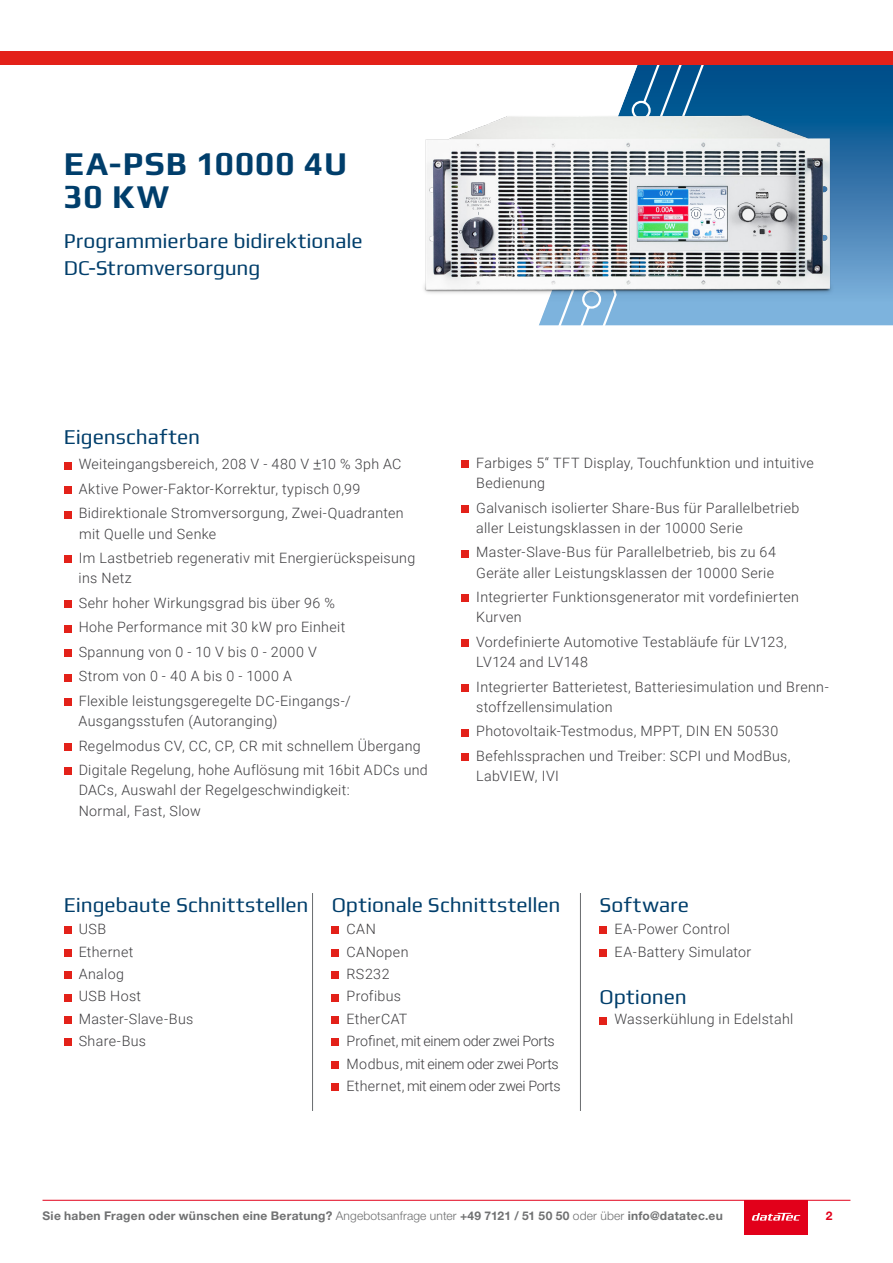
<style>
.page{position:relative;width:893px;height:1263px;background:#fff}
.page>*{position:absolute;margin:0;border:0;box-sizing:border-box;transform-origin:0 0}
.t1{font:700 33px/33px "Play";letter-spacing:.035em;color:#003e6b}
.t2{font:21px/27px "Play";letter-spacing:-.005em;color:#003e6b}
.t3{font:21px "Play";letter-spacing:.015em;color:#003e6b}
.t4{font:300 14.25px/24.5px "Roboto";letter-spacing:.025em;color:#3e3d40}
.t5{font:300 14.25px/22.4px "Roboto";letter-spacing:-.015em;color:#3e3d40}
.t6{font:700 12px "Helvetica Neue LT Pro";letter-spacing:.025em;color:#707172}
.t7{font:300 12px "Roboto";color:#3e3d40}
.t8{font:700 12px "Helvetica Neue LT Pro";color:#e2001a}
.s1{font-weight:300}
</style>
<div class="page">
<div style="left:744px;top:1200px;width:64px;height:34px;background:#e2001a"></div>
<svg style="left:752px;top:1213px;width:48px;height:7px"></svg>
<hr style="left:43px;top:1200px;width:807px;height:1px;background:#e2001a">
<svg style="left:725px;top:65px;width:168px;height:260px;background:#2d72a8"></svg>
<svg style="left:627px;top:65px;width:98px;height:27px;background:#20669a"></svg>
<div style="left:0;top:52px;width:893px;height:13px;background:#e32119"></div>
<img style="left:424px;top:92px;width:425px;height:234px">
<div style="left:64px;top:462px;width:7px;height:7px;background:#e32119"></div>
<div style="left:64px;top:486px;width:7px;height:8px;background:#e32119"></div>
<div style="left:64px;top:511px;width:7px;height:7px;background:#e32119"></div>
<div style="left:64px;top:556px;width:7px;height:7px;background:#e32119"></div>
<div style="left:64px;top:600px;width:7px;height:8px;background:#e32119"></div>
<div style="left:64px;top:625px;width:7px;height:7px;background:#e32119"></div>
<div style="left:64px;top:649px;width:7px;height:8px;background:#e32119"></div>
<div style="left:64px;top:674px;width:7px;height:7px;background:#e32119"></div>
<div style="left:64px;top:698px;width:7px;height:8px;background:#e32119"></div>
<div style="left:64px;top:743px;width:7px;height:8px;background:#e32119"></div>
<div style="left:64px;top:768px;width:7px;height:7px;background:#e32119"></div>
<div style="left:461px;top:460px;width:8px;height:8px;background:#e32119"></div>
<div style="left:461px;top:505px;width:8px;height:8px;background:#e32119"></div>
<div style="left:461px;top:550px;width:8px;height:7px;background:#e32119"></div>
<div style="left:461px;top:594px;width:8px;height:8px;background:#e32119"></div>
<div style="left:461px;top:639px;width:8px;height:8px;background:#e32119"></div>
<div style="left:461px;top:684px;width:8px;height:8px;background:#e32119"></div>
<div style="left:461px;top:729px;width:8px;height:7px;background:#e32119"></div>
<div style="left:461px;top:753px;width:8px;height:8px;background:#e32119"></div>
<div style="left:64px;top:927px;width:7px;height:7px;background:#e32119"></div>
<div style="left:64px;top:949px;width:7px;height:7px;background:#e32119"></div>
<div style="left:64px;top:971px;width:7px;height:8px;background:#e32119"></div>
<div style="left:64px;top:994px;width:7px;height:7px;background:#e32119"></div>
<div style="left:64px;top:1016px;width:7px;height:8px;background:#e32119"></div>
<div style="left:64px;top:1038px;width:7px;height:8px;background:#e32119"></div>
<div style="left:600px;top:927px;width:7px;height:7px;background:#e32119"></div>
<div style="left:600px;top:949px;width:7px;height:7px;background:#e32119"></div>
<hr style="left:312px;top:893px;width:1px;height:218px;background:#686b6e">
<hr style="left:580px;top:893px;width:1px;height:218px;background:#686b6e">
<div style="left:332px;top:927px;width:7px;height:7px;background:#e32119"></div>
<div style="left:332px;top:949px;width:7px;height:7px;background:#e32119"></div>
<div style="left:332px;top:971px;width:7px;height:8px;background:#e32119"></div>
<div style="left:332px;top:994px;width:7px;height:7px;background:#e32119"></div>
<div style="left:332px;top:1016px;width:7px;height:8px;background:#e32119"></div>
<div style="left:332px;top:1038px;width:7px;height:8px;background:#e32119"></div>
<div style="left:332px;top:1061px;width:7px;height:7px;background:#e32119"></div>
<div style="left:332px;top:1083px;width:7px;height:8px;background:#e32119"></div>
<div style="left:600px;top:1017px;width:7px;height:7px;background:#e32119"></div>
<h1 class="t1" style="left:64px;top:144px;width:285px">EA-PSB 10000 4U<br>30 KW</h1>
<h2 class="t2" style="left:64px;top:226px;width:300px">Programmierbare bidirektionale<br>DC-Stromversorgung</h2>
<h2 class="t2" style="left:64px;top:422px;width:138px">Eigenschaften</h2>
<p class="t4" style="left:79px;top:452px;width:326px">Weiteingangsbereich, 208 V - 480 V +10 % 3ph AC<br>Aktive Power-Faktor-Korrektur, typisch 0,99<br>Bidirektionale Stromversorgung, Zwei-Quadranten</p>
<p class="t4" style="left:79px;top:521px;width:338px">mit Quelle und Senke<br>Im Lastbetrieb regenerativ mit Energierückspeisung</p>
<p class="t4" style="left:79px;top:566px;width:274px">ins Netz<br>Sehr hoher Wirkungsgrad bis über 96 %<br>Hohe Performance mit 30 kW pro Einheit<br>Spannung von 0 - 10 V bis 0 - 2000 V<br>Strom von 0 - 40 A bis 0 - 1000 A<br>Flexible leistungsgeregelte DC-Eingangs-/</p>
<p class="t4" style="left:79px;top:708px;width:351px">Ausgangsstufen (Autoranging)<br>Regelmodus CV, CC, CP, CR mit schnellem Übergang<br>Digitale Regelung, hohe Auflösung mit 16bit ADCs und</p>
<p class="t4" style="left:79px;top:780px;width:273px;line-height:20.2px">DACs, Auswahl der Regelgeschwindigkeit:<br>Normal, Fast, Slow</p>
<p class="t4" style="left:476px;top:452px;width:339px;line-height:20.2px">Farbiges 5“ TFT Display, Touchfunktion und intuitive<br>Bedienung</p>
<p class="t4" style="left:476px;top:497px;width:325px;line-height:20.2px">Galvanisch isolierter Share-Bus für Parallelbetrieb aller Leistungsklassen in der 10000 Serie</p>
<p class="t4" style="left:476px;top:542px;width:301px;line-height:20.2px">Master-Slave-Bus für Parallelbetrieb, bis zu 64<br>Geräte aller Leistungsklassen der 10000 Serie</p>
<p class="t4" style="left:476px;top:586px;width:324px;line-height:20.2px">Integrierter Funktionsgenerator mit vordefinierten<br>Kurven</p>
<p class="t4" style="left:476px;top:631px;width:312px;line-height:20.2px">Vordefinierte Automotive Testabläufe für LV123,<br>LV124 and LV148</p>
<p class="t4" style="left:476px;top:676px;width:354px;line-height:20.2px">Integrierter Batterietest, Batteriesimulation und Brenn&shy;stoffzellensimulation</p>
<p class="t4" style="left:476px;top:718px;width:316px">Photovoltaik-Testmodus, MPPT, DIN EN 50530<br>Befehlssprachen und Treiber: SCPI und ModBus,</p>
<p class="t4" style="left:476px;top:763px;width:84px">LabVIEW, IVI</p>
<h2 class="t2" style="left:64px;top:890px;width:246px">Eingebaute Schnittstellen</h2>
<p class="t4" style="left:79px;top:917px;width:116px;line-height:22.4px">USB<br>Ethernet<br>Analog<br>USB Host<br>Master-Slave-Bus<br>Share-Bus</p>
<h2 class="t2" style="left:332px;top:890px;width:230px">Optionale Schnittstellen</h2>
<p class="t5" style="left:347px;top:917px;width:216px">CAN<br>CANopen<br>RS232<br>Profibus<br>EtherCAT<br>Profinet, mit einem oder zwei Ports<br>Modbus, mit einem oder zwei Ports<br>Ethernet, mit einem oder zwei Ports</p>
<h2 class="t3" style="left:600px;top:890px;width:91px">Software</h2>
<p class="t4" style="left:614px;top:917px;width:138px;line-height:22.4px">EA-Power Control<br>EA-Battery Simulator</p>
<h2 class="t2" style="left:600px;top:982px;width:89px">Optionen</h2>
<p class="t4" style="left:614px;top:1006px;width:180px">Wasserkühlung in Edelstahl</p>
<p class="t6" style="left:43px;top:1209px;width:682px">Sie haben Fragen oder wünschen eine Beratung? <span class="s1">Angebotsanfrage unter</span> +49 7121 / 51 50 50 <span class="s1">oder über</span> info@datatec.eu</p>
<p class="t7" style="left:64px;top:1212px;width:368px">© EA Elektro-Automatik in 2021, Irrtümer und Änderungen vorbehalten</p>
<p class="t8" style="left:826px;top:1209px;width:8px">2</p>
</div>
